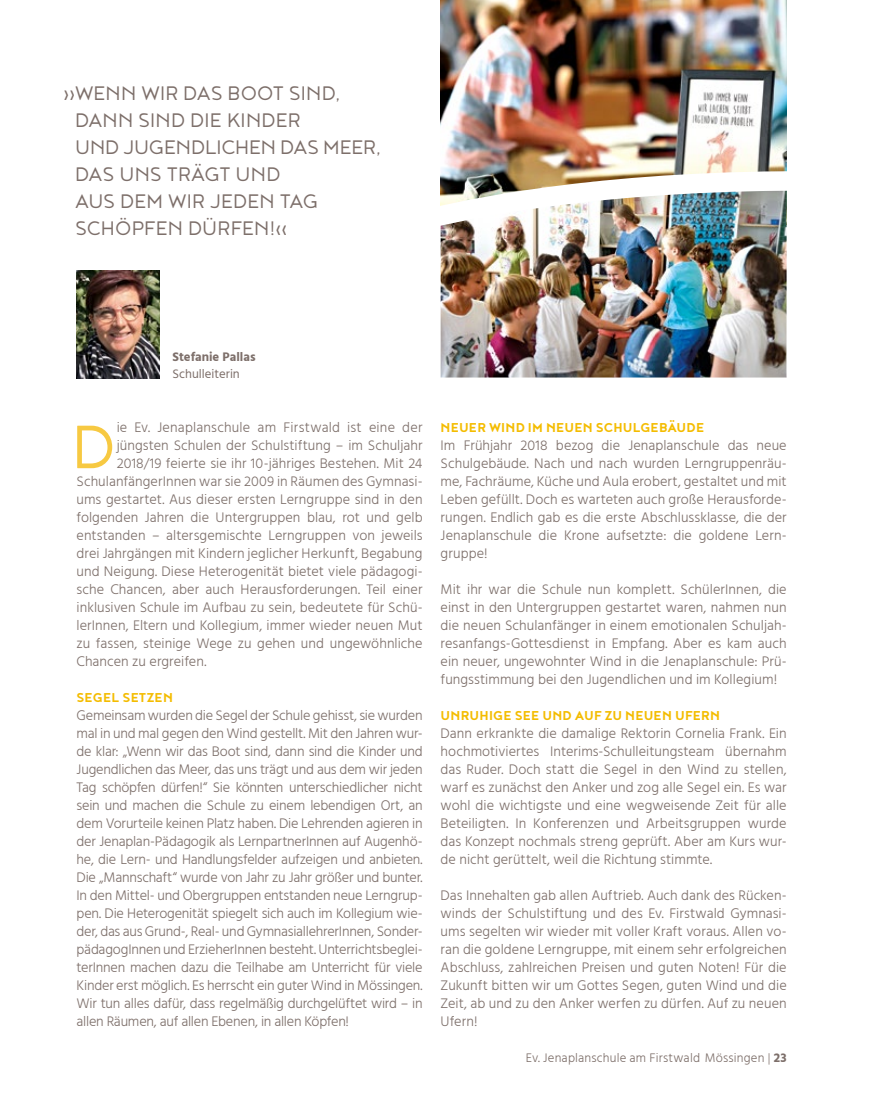
<style>
.page{position:relative;width:893px;height:1106px;background:#fff}
.page>*{position:absolute;margin:0;border:0;box-sizing:border-box;transform-origin:0 0}
.t1{font:300 74.85px "Noyh";color:#f7c942}
.t2{font:300 24px/27px "Noyh";color:#7d6f6a}
.t3{font:700 15.75px "Noyh";letter-spacing:.015em;color:#f4bc00}
.t4{font:300 14.25px/18px "Hind Vadodara";letter-spacing:.005em;color:#7d6f6a;text-align:justify}
.t5{font:300 12.75px "Hind Vadodara";letter-spacing:.015em;color:#7d6f6a}
.t6{font:700 12.75px "Hind Vadodara";color:#7d6f6a}
.t7{font:12.75px "Hind Vadodara";color:#7d6f6a}
.s1{font-weight:700}
</style>
<div class="page">
<img style="left:441px;top:0;width:346px;height:128px">
<img style="left:441px;top:271px;width:346px;height:106px">
<img style="left:77px;top:270px;width:82px;height:108px">
<img style="left:440px;top:128px;width:347px;height:143px">
<h2 class="t2" style="left:75px;top:79px;width:308px;text-indent:-12px">»WENN WIR DAS BOOT SIND,<br>DANN SIND DIE KINDER<br>UND JUGENDLICHEN DAS MEER,<br>DAS UNS TRÄGT UND<br>AUS DEM WIR JEDEN TAG<br>SCHÖPFEN DÜRFEN!«</h2>
<p class="t6" style="left:172px;top:347px;width:85px">Stefanie Pallas</p>
<p class="t7" style="left:172px;top:364px;width:69px">Schulleiterin</p>
<h1 class="t1" style="left:72px;top:406px;width:45px">D</h1>
<p class="t4" style="left:117px;top:418px;width:307px">ie Ev. Jenaplanschule am Firstwald ist eine der</p>
<p class="t4" style="left:117px;top:436px;width:307px">jüngsten Schulen der Schulstiftung – im Schuljahr</p>
<p class="t4" style="left:117px;top:454px;width:307px">2018/19 feierte sie ihr 10-jähriges Bestehen. Mit 24</p>
<p class="t4" style="left:77px;top:472px;width:348px">SchulanfängerInnen war sie 2009 in Räumen des Gymnasi-</p>
<p class="t4" style="left:77px;top:490px;width:348px">ums gestartet. Aus dieser ersten Lerngruppe sind in den</p>
<p class="t4" style="left:77px;top:508px;width:348px">folgenden Jahren die Untergruppen blau, rot und gelb</p>
<p class="t4" style="left:77px;top:526px;width:348px">entstanden – altersgemischte Lerngruppen von jeweils</p>
<p class="t4" style="left:77px;top:544px;width:348px">drei Jahrgängen mit Kindern jeglicher Herkunft, Begabung</p>
<p class="t4" style="left:77px;top:562px;width:348px">und Neigung. Diese Heterogenität bietet viele pädagogi-</p>
<p class="t4" style="left:77px;top:580px;width:348px">sche Chancen, aber auch Herausforderungen. Teil einer</p>
<p class="t4" style="left:77px;top:598px;width:348px">inklusiven Schule im Aufbau zu sein, bedeutete für Schü-</p>
<p class="t4" style="left:77px;top:616px;width:348px">lerInnen, Eltern und Kollegium, immer wieder neuen Mut</p>
<p class="t4" style="left:77px;top:634px;width:348px">zu fassen, steinige Wege zu gehen und ungewöhnliche</p>
<p class="t4" style="left:77px;top:652px;width:131px">Chancen zu ergreifen.</p>
<p class="t3" style="left:77px;top:688px;width:98px">SEGEL SETZEN</p>
<p class="t4" style="left:77px;top:706px;width:348px">Gemeinsam wurden die Segel der Schule gehisst, sie wurden mal in und mal gegen den Wind gestellt. Mit den Jahren wur&shy;de klar: „Wenn wir das Boot sind, dann sind die Kinder und Jugendlichen das Meer, das uns trägt und aus dem wir jeden Tag schöpfen dürfen!“ Sie könnten unterschiedlicher nicht sein und machen die Schule zu einem lebendigen Ort, an dem Vorurteile keinen Platz haben. Die Lehrenden agieren in der Jenaplan-Pädagogik als LernpartnerInnen auf Augenhö&shy;he, die Lern- und Handlungsfelder aufzeigen und anbieten.<br>Die „Mannschaft“ wurde von Jahr zu Jahr größer und bunter.<br>In den Mittel- und Obergruppen entstanden neue Lerngrup&shy;pen. Die Heterogenität spiegelt sich auch im Kollegium wie&shy;der, das aus Grund-, Real- und GymnasiallehrerInnen, Sonder&shy;pädagogInnen und ErzieherInnen besteht. Unterrichtsbeglei&shy;terInnen machen dazu die Teilhabe am Unterricht für viele Kinder erst möglich. Es herrscht ein guter Wind in Mössingen.<br>Wir tun alles dafür, dass regelmäßig durchgelüftet wird – in allen Räumen, auf allen Ebenen, in allen Köpfen!</p>
<p class="t3" style="left:441px;top:418px;width:265px">NEUER WIND IM NEUEN SCHULGEBÄUDE</p>
<p class="t4" style="left:441px;top:436px;width:348px">Im Frühjahr 2018 bezog die Jenaplanschule das neue Schulgebäude. Nach und nach wurden Lerngruppenräu&shy;me, Fachräume, Küche und Aula erobert, gestaltet und mit Leben gefüllt. Doch es warteten auch große Herausforde&shy;rungen. Endlich gab es die erste Abschlussklasse, die der Jenaplanschule die Krone aufsetzte: die goldene Lern&shy;gruppe!</p>
<p class="t4" style="left:441px;top:580px;width:348px">Mit ihr war die Schule nun komplett. SchülerInnen, die einst in den Untergruppen gestartet waren, nahmen nun die neuen Schulanfänger in einem emotionalen Schuljah&shy;resanfangs-Gottesdienst in Empfang. Aber es kam auch ein neuer, ungewohnter Wind in die Jenaplanschule: Prü&shy;fungsstimmung bei den Jugendlichen und im Kollegium!</p>
<p class="t3" style="left:441px;top:706px;width:281px">UNRUHIGE SEE UND AUF ZU NEUEN UFERN</p>
<p class="t4" style="left:441px;top:724px;width:348px">Dann erkrankte die damalige Rektorin Cornelia Frank. Ein hochmotiviertes Interims-Schulleitungsteam übernahm das Ruder. Doch statt die Segel in den Wind zu stellen, warf es zunächst den Anker und zog alle Segel ein. Es war wohl die wichtigste und eine wegweisende Zeit für alle Beteiligten. In Konferenzen und Arbeitsgruppen wurde das Konzept nochmals streng geprüft. Aber am Kurs wur&shy;de nicht gerüttelt, weil die Richtung stimmte.</p>
<p class="t4" style="left:441px;top:886px;width:348px">Das Innehalten gab allen Auftrieb. Auch dank des Rücken&shy;winds der Schulstiftung und des Ev. Firstwald Gymnasi&shy;ums segelten wir wieder mit voller Kraft voraus. Allen vo&shy;ran die goldene Lerngruppe, mit einem sehr erfolgreichen Abschluss, zahlreichen Preisen und guten Noten! Für die Zukunft bitten wir um Gottes Segen, guten Wind und die Zeit, ab und zu den Anker werfen zu dürfen. Auf zu neuen Ufern!</p>
<p class="t5" style="left:526px;top:1049px;width:262px">Ev. Jenaplanschule am Firstwald Mössingen | <span class="s1">23</span></p>
</div>
